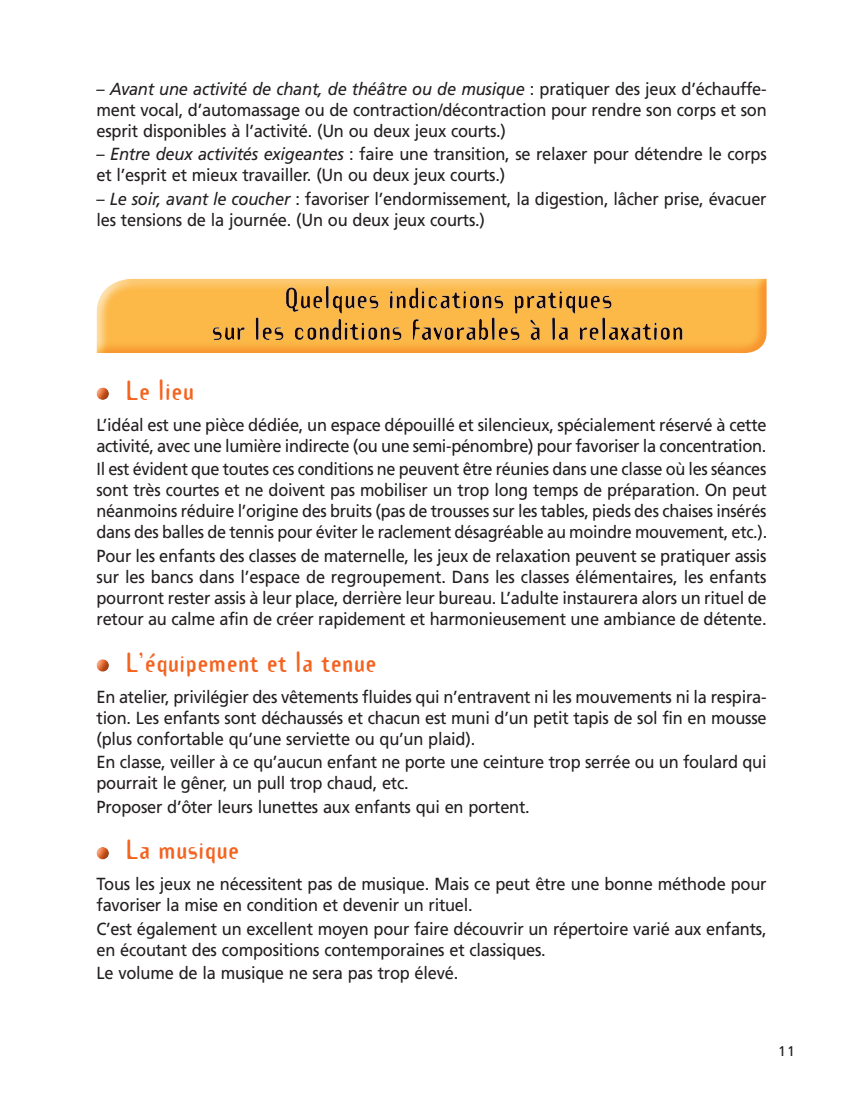
<style>
.page{position:relative;width:846px;height:1093px;background:#fff}
.page>*{position:absolute;margin:0;border:0;box-sizing:border-box;transform-origin:0 0}
.t1{font:700 24.5px "Template Gothic";letter-spacing:.025em;color:#f36421;scale:.9 1}
.t2{font:17.5px/21px "Frutiger LT Std";letter-spacing:-.015em;color:#231f20;scale:.94 1}
.t3{font:17.5px/21px "Frutiger LT Std";letter-spacing:-.015em;color:#231f20;text-align:justify;scale:.93 1}
.t4{font:14px "Frutiger LT Std";color:#231f20}
.s1{font-style:italic}
</style>
<div class="page">
<div style="left:93px;top:269px;width:673px;height:85px;background:#f58220;opacity:.4"></div>
<div style="left:95px;top:384px;width:16px;height:16px;background:#231f20;opacity:.4"></div>
<div style="left:95px;top:656px;width:16px;height:16px;background:#231f20;opacity:.4"></div>
<div style="left:95px;top:844px;width:16px;height:16px;background:#231f20;opacity:.4"></div>
<p class="t2" style="left:96px;top:78px;width:714px;text-align:justify">– <span class="s1">Avant une activité de chant, de théâtre ou de musique</span> : pratiquer des jeux d’échauffe&shy;ment vocal, d’automassage ou de contraction/décontraction pour rendre son corps et son esprit disponibles à l’activité. (Un ou deux jeux courts.)</p>
<p class="t2" style="left:96px;top:144px;width:714px">– <span class="s1">Entre deux activités exigeantes</span> : faire une transition, se relaxer pour détendre le corps et l’esprit et mieux travailler. (Un ou deux jeux courts.)</p>
<p class="t2" style="left:96px;top:188px;width:714px">– <span class="s1">Le soir, avant le coucher</span> : favoriser l’endormissement, la digestion, lâcher prise, évacuer les tensions de la journée. (Un ou deux jeux courts.)</p>
<h1 class="t1" style="left:126px;top:373px;width:77px">Le lieu</h1>
<p class="t2" style="left:96px;top:414px;width:714px">L’idéal est une pièce dédiée, un espace dépouillé et silencieux, spécialement réservé à cette activité, avec une lumière indirecte (ou une semi-pénombre) pour favoriser la concentration.</p>
<p class="t3" style="left:96px;top:459px;width:722px">Il est évident que toutes ces conditions ne peuvent être réunies dans une classe où les séances sont très courtes et ne doivent pas mobiliser un trop long temps de préparation. On peut néanmoins réduire l’origine des bruits (pas de trousses sur les tables, pieds des chaises insérés dans des balles de tennis pour éviter le raclement désagréable au moindre mouvement, etc.).</p>
<p class="t2" style="left:96px;top:545px;width:714px;text-align:justify">Pour les enfants des classes de maternelle, les jeux de relaxation peuvent se pratiquer assis sur les bancs dans l’espace de regroupement. Dans les classes élémentaires, les enfants pourront rester assis à leur place, derrière leur bureau. L’adulte instaurera alors un rituel de retour au calme afin de créer rapidement et harmonieusement une ambiance de détente.</p>
<h1 class="t1" style="left:126px;top:645px;width:279px">L’équipement et la tenue</h1>
<p class="t2" style="left:96px;top:686px;width:714px;text-align:justify">En atelier, privilégier des vêtements fluides qui n’entravent ni les mouvements ni la respira&shy;tion. Les enfants sont déchaussés et chacun est muni d’un petit tapis de sol fin en mousse (plus confortable qu’une serviette ou qu’un plaid).</p>
<p class="t2" style="left:96px;top:751px;width:714px">En classe, veiller à ce qu’aucun enfant ne porte une ceinture trop serrée ou un foulard qui pourrait le gêner, un pull trop chaud, etc.</p>
<p class="t2" style="left:96px;top:796px;width:462px">Proposer d’ôter leurs lunettes aux enfants qui en portent.</p>
<h1 class="t1" style="left:126px;top:832px;width:127px">La musique</h1>
<p class="t2" style="left:96px;top:874px;width:714px">Tous les jeux ne nécessitent pas de musique. Mais ce peut être une bonne méthode pour favoriser la mise en condition et devenir un rituel.</p>
<p class="t2" style="left:96px;top:918px;width:714px">C’est également un excellent moyen pour faire découvrir un répertoire varié aux enfants, en écoutant des compositions contemporaines et classiques.</p>
<p class="t2" style="left:96px;top:963px;width:386px">Le volume de la musique ne sera pas trop élevé.</p>
<p class="t4" style="left:777px;top:1043px;width:18px">11</p>
</div>
